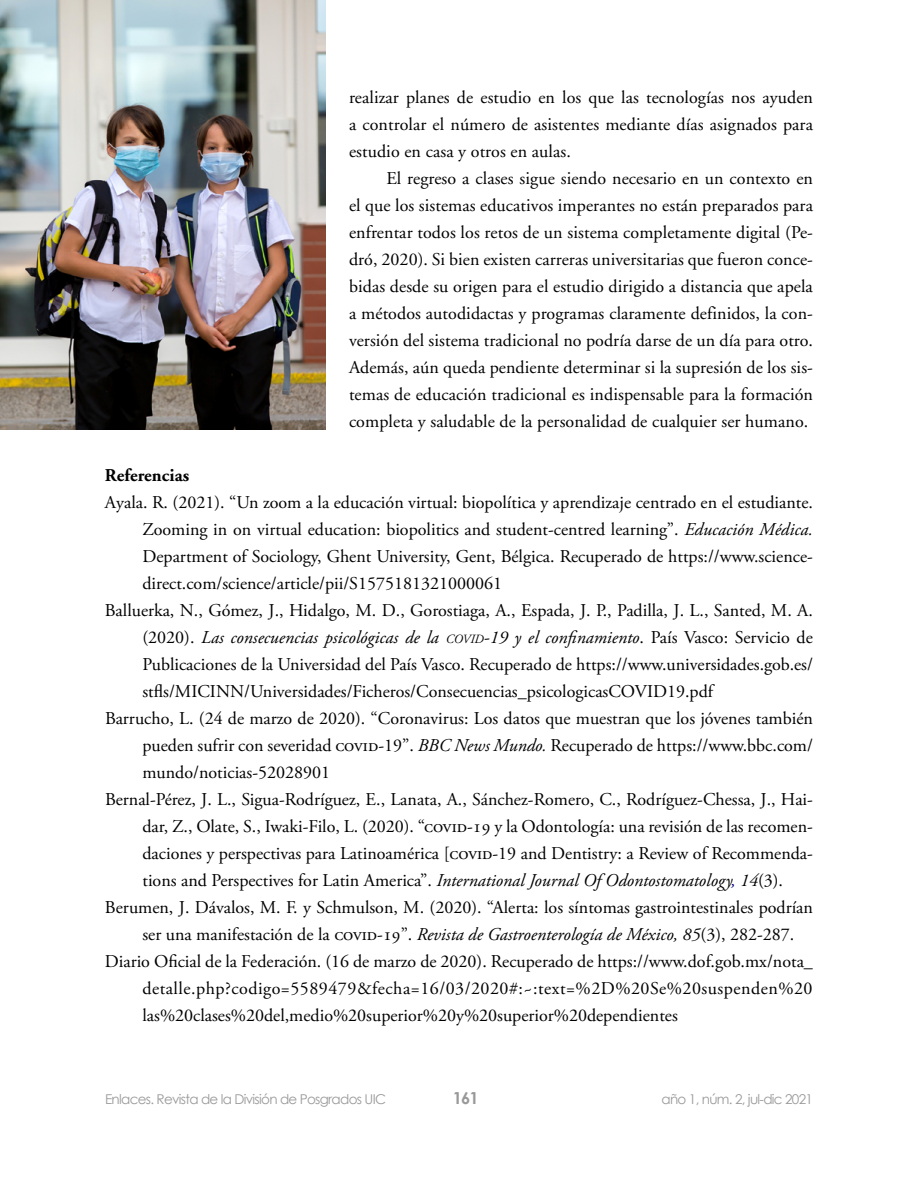
<style>
.page{position:relative;width:918px;height:1188px;background:#fff}
.page>*{position:absolute;margin:0;border:0;box-sizing:border-box;transform-origin:0 0}
.t1{font:18px "Adobe Garamond Pro";color:#000}
.t2{font:18px/27px "Adobe Garamond";letter-spacing:.005em;color:#000;text-align:justify}
.t3{font:italic 18px "Adobe Garamond Pro";color:#000}
.t4{font:18px "Adobe Garamond Pro";letter-spacing:.03em;color:#000}
.t5{font:700 18px "Adobe Garamond";letter-spacing:.005em;color:#000}
.t6{font:700 16.5px "Century Gothic";color:#999}
.t7{font:13.5px "Century Gothic";letter-spacing:-.05em;color:#999}
.s1{font-style:italic}
.s2{font-style:normal}
.s3{font-size:12.6px}
.s4{font-style:italic;color:#000080}
</style>
<div class="page">
<img style="left:0;top:0;width:325px;height:430px">
<p class="t2" style="left:349px;top:84px;width:466px">realizar planes de estudio en los que las tecnologías nos ayuden a controlar el número de asistentes mediante días asignados para estudio en casa y otros en aulas.</p>
<p class="t2" style="left:349px;top:165px;width:466px;text-indent:37px">El regreso a clases sigue siendo necesario en un contexto en el que los sistemas educativos imperantes no están preparados para enfrentar todos los retos de un sistema completamente digital (Pe&shy;dró, 2020). Si bien existen carreras universitarias que fueron conce&shy;bidas desde su origen para el estudio dirigido a distancia que apela a métodos autodidactas y programas claramente definidos, la con&shy;versión del sistema tradicional no podría darse de un día para otro.<br>Además, aún queda pendiente determinar si la supresión de los sis&shy;temas de educación tradicional es indispensable para la formación completa y saludable de la personalidad de cualquier ser humano.</p>
<p class="t5" style="left:105px;top:466px;width:86px">Referencias</p>
<p class="t1" style="left:105px;top:492px;width:710px">Ayala. R. (2021). “Un zoom a la educación virtual: biopolítica y aprendizaje centrado en el estudiante.</p>
<p class="t1" style="left:142px;top:519px;width:672px">Zooming in on virtual education: biopolitics and student-centred learning”. <span class="s1">Educación Médica.</span></p>
<p class="t1" style="left:142px;top:546px;width:672px">Department of Sociology, Ghent University, Gent, Bélgica. Recuperado de https://www.science-</p>
<p class="t1" style="left:142px;top:573px;width:361px">direct.com/science/article/pii/S1575181321000061</p>
<p class="t1" style="left:105px;top:600px;width:709px">Balluerka, N., Gómez, J., Hidalgo, M. D., Gorostiaga, A., Espada, J. P., Padilla, J. L., Santed, M. A.</p>
<p class="t3" style="left:142px;top:627px;width:672px"><span class="s2">(2020).</span> Las consecuencias psicológicas de la <span class="s3">COVID</span>-19 y el confinamiento<span class="s2">. País Vasco: Servicio de</span></p>
<p class="t1" style="left:142px;top:654px;width:672px">Publicaciones de la Universidad del País Vasco. Recuperado de https://www.universidades.gob.es/</p>
<p class="t1" style="left:142px;top:681px;width:572px">stfls/MICINN/Universidades/Ficheros/Consecuencias_psicologicasCOVID19.pdf</p>
<p class="t1" style="left:105px;top:708px;width:710px">Barrucho, L. (24 de marzo de 2020). “Coronavirus: Los datos que muestran que los jóvenes también</p>
<p class="t1" style="left:142px;top:735px;width:672px">pueden sufrir con severidad covid-19”. <span class="s1">BBC News Mundo.</span> Recuperado de https://www.bbc.com/</p>
<p class="t1" style="left:142px;top:762px;width:189px">mundo/noticias-52028901</p>
<p class="t1" style="left:105px;top:789px;width:710px">Bernal-Pérez, J. L., Sigua-Rodríguez, E., Lanata, A., Sánchez-Romero, C., Rodríguez-Chessa, J., Hai-</p>
<p class="t1" style="left:142px;top:816px;width:672px">dar, Z., Olate, S., Iwaki-Filo, L. (2020). “covid-19 y la Odontología: una revisión de las recomen-</p>
<p class="t1" style="left:142px;top:843px;width:672px">daciones y perspectivas para Latinoamérica [covid-19 and Dentistry: a Review of Recommenda-</p>
<p class="t1" style="left:142px;top:870px;width:642px">tions and Perspectives for Latin America”. <span class="s1">International Journal Of Odontostomatology</span><span class="s4">,</span> <span class="s1">14</span>(3).</p>
<p class="t1" style="left:105px;top:897px;width:710px">Berumen, J. Dávalos, M. F. y Schmulson, M. (2020). “Alerta: los síntomas gastrointestinales podrían</p>
<p class="t1" style="left:142px;top:924px;width:653px">ser una manifestación de la covid-19”. <span class="s1">Revista de Gastroenterología de México, 85</span>(3), 282-287.</p>
<p class="t1" style="left:105px;top:951px;width:709px">Diario Oficial de la Federación. (16 de marzo de 2020). Recuperado de https://www.dof.gob.mx/nota_</p>
<p class="t4" style="left:142px;top:978px;width:672px">detalle.php?codigo=5589479&amp;fecha=16/03/2020#:~:text=%2D%20Se%20suspenden%20</p>
<p class="t1" style="left:142px;top:1005px;width:537px">las%20clases%20del,medio%20superior%20y%20superior%20dependientes</p>
<p class="t7" style="left:105px;top:1091px;width:283px">Enlaces. Revista de la División de Posgrados UIC</p>
<p class="t6" style="left:453px;top:1087px;width:28px">161</p>
<p class="t7" style="left:662px;top:1091px;width:153px">año 1, núm. 2, jul-dic 2021</p>
</div>
